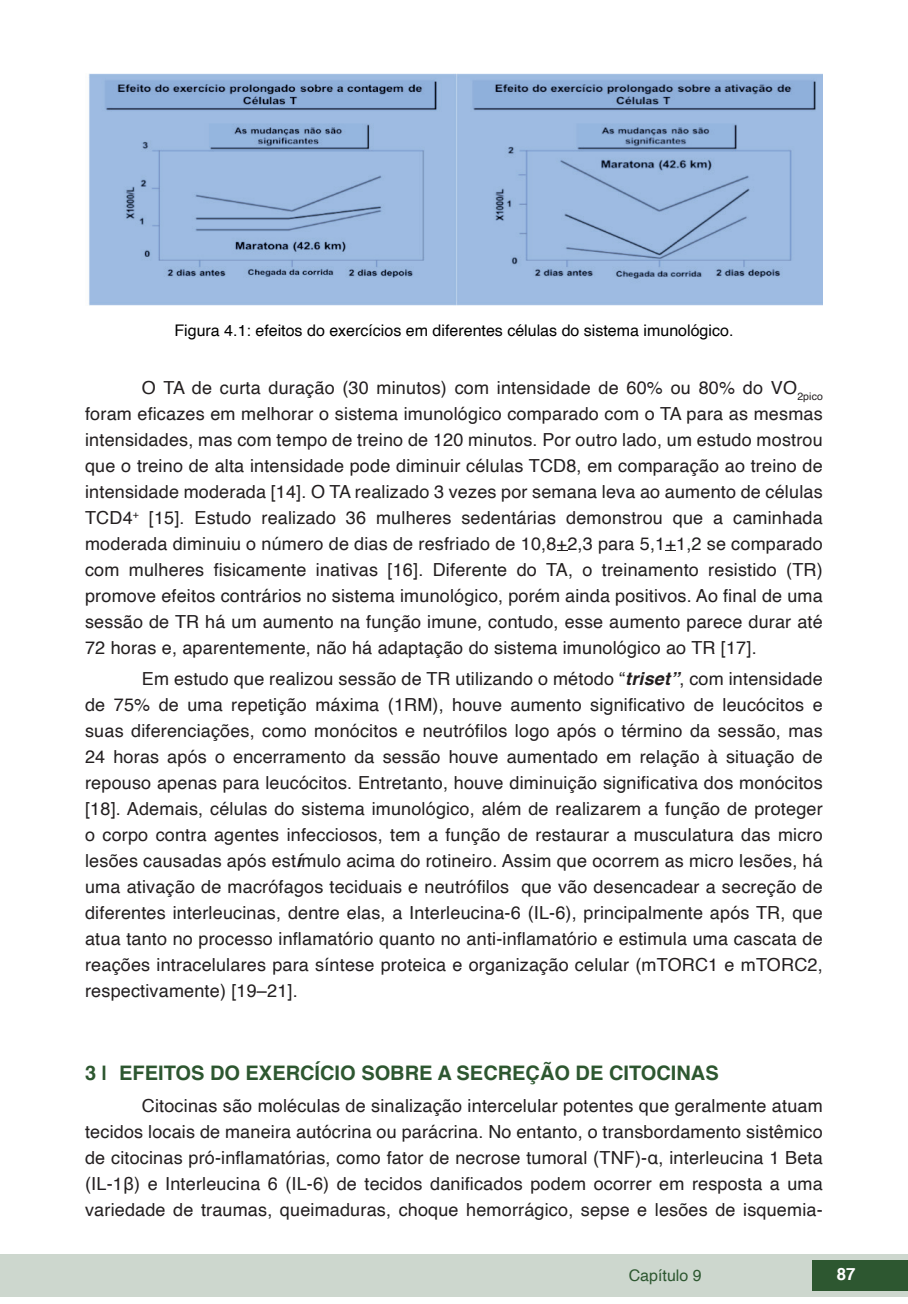
<style>
.page{position:relative;width:908px;height:1304px;background:#fff}
.page>*{position:absolute;margin:0;border:0;box-sizing:border-box;transform-origin:0 0}
.t1{font:700 20px "Helvetica";color:#2d5730}
.t2{font:18px/26px "Helvetica";letter-spacing:.01em;color:#231f20;text-align:justify}
.t3{font:700 16.8px "Helvetica";color:#fff}
.t4{font:16px "Helvetica";color:#000}
.t5{font:16px "Helvetica";color:#2d5730}
.s1{font-weight:700;font-style:italic}
</style>
<div class="page">
<div style="left:0;top:1254px;width:906px;height:43px;background:#cdd7ce"></div>
<div style="left:812px;top:1261px;width:95px;height:30px;background:#2d5730"></div>
<img style="left:88px;top:74px;width:734px;height:231px">
<p class="t4" style="left:174px;top:318px;width:560px">Figura 4.1: efeitos do exercícios em diferentes células do sistema imunológico.</p>
<p class="t2" style="left:85px;top:375px;width:739px;text-indent:57px">O TA de curta duração (30 minutos) com intensidade de 60% ou 80% do VO<sub>2pico </sub>foram eficazes em melhorar o sistema imunológico comparado com o TA para as mesmas intensidades, mas com tempo de treino de 120 minutos. Por outro lado, um estudo mostrou que o treino de alta intensidade pode diminuir células TCD8, em comparação ao treino de intensidade moderada [14]. O TA realizado 3 vezes por semana leva ao aumento de células TCD4<sup>+</sup> [15]. Estudo realizado 36 mulheres sedentárias demonstrou que a caminhada moderada diminuiu o número de dias de resfriado de 10,8+2,3 para 5,1+1,2 se comparado com mulheres fisicamente inativas [16]. Diferente do TA, o treinamento resistido (TR) promove efeitos contrários no sistema imunológico, porém ainda positivos. Ao final de uma sessão de TR há um aumento na função imune, contudo, esse aumento parece durar até 72 horas e, aparentemente, não há adaptação do sistema imunológico ao TR [17].</p>
<p class="t2" style="left:85px;top:666px;width:738px;text-indent:57px">Em estudo que realizou sessão de TR utilizando o método “<span class="s1">triset”</span>, com intensidade de 75% de uma repetição máxima (1RM), houve aumento significativo de leucócitos e suas diferenciações, como monócitos e neutrófilos logo após o término da sessão, mas 24 horas após o encerramento da sessão houve aumentado em relação à situação de repouso apenas para leucócitos. Entretanto, houve diminuição significativa dos monócitos [18]. Ademais, células do sistema imunológico, além de realizarem a função de proteger o corpo contra agentes infecciosos, tem a função de restaurar a musculatura das micro lesões causadas após est<span class="s1">í</span>mulo acima do rotineiro. Assim que ocorrem as micro lesões, há uma ativação de macrófagos teciduais e neutrófilos que vão desencadear a secreção de diferentes interleucinas, dentre elas, a Interleucina-6 (IL-6), principalmente após TR, que atua tanto no processo inflamatório quanto no anti-inflamatório e estimula uma cascata de reações intracelulares para síntese proteica e organização celular (mTORC1 e mTORC2, respectivamente) [19–21].</p>
<p class="t1" style="left:85px;top:1057px;width:635px">3 | EFEITOS DO EXERCÍCIO SOBRE A SECREÇÃO DE CITOCINAS</p>
<p class="t2" style="left:85px;top:1093px;width:738px;text-indent:57px">Citocinas são moléculas de sinalização intercelular potentes que geralmente atuam tecidos locais de maneira autócrina ou parácrina. No entanto, o transbordamento sistêmico de citocinas pró-inflamatórias, como fator de necrose tumoral (TNF)-α, interleucina 1 Beta (IL-1β) e Interleucina 6 (IL-6) de tecidos danificados podem ocorrer em resposta a uma variedade de traumas, queimaduras, choque hemorrágico, sepse e lesões de isquemia-</p>
<p class="t5" style="left:628px;top:1263px;width:74px">Capítulo 9</p>
<p class="t3" style="left:836px;top:1261px;width:20px">87</p>
</div>
